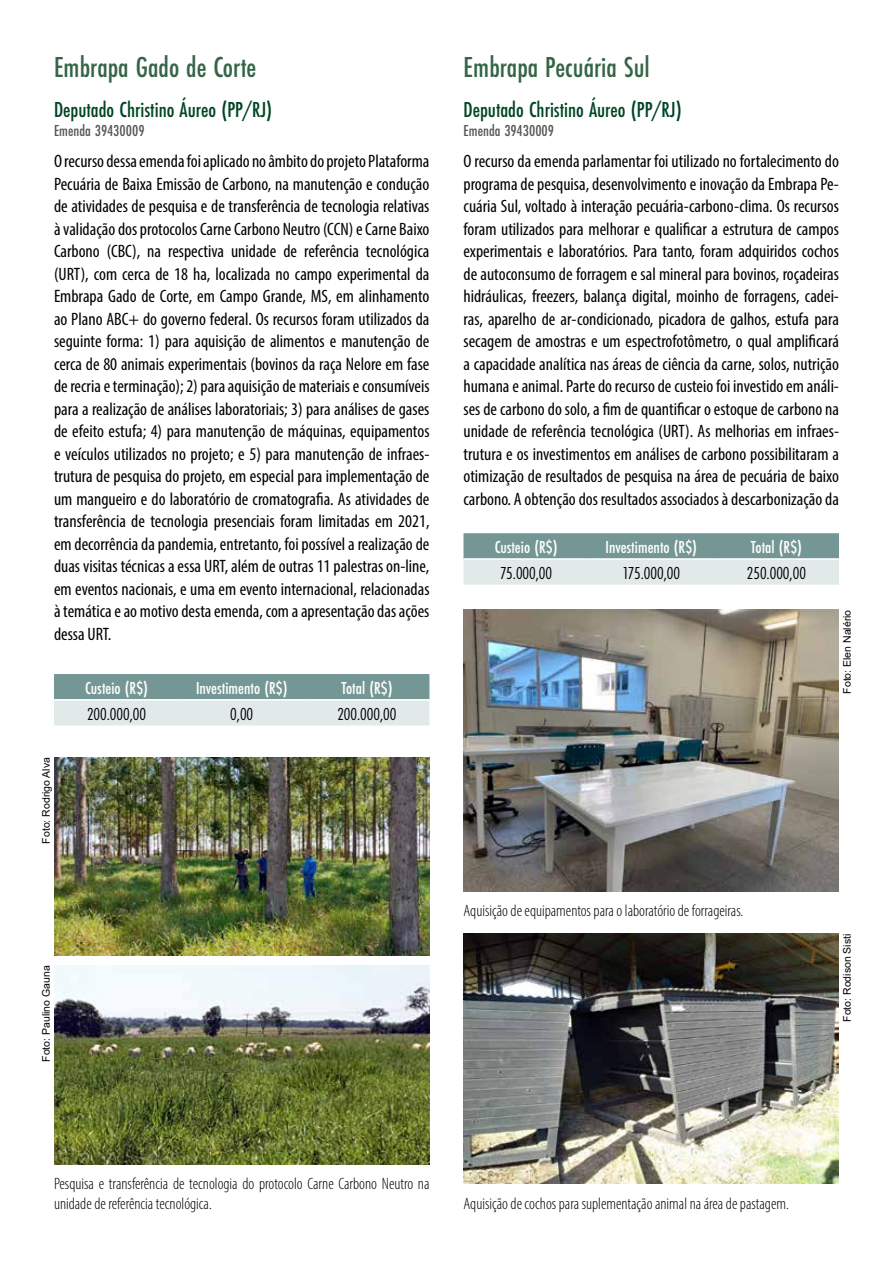
<style>
.page{position:relative;width:893px;height:1263px;background:#fff}
.page>*{position:absolute;margin:0;border:0;box-sizing:border-box;transform-origin:0 0}
.t1{font:500 30px "Futura PT Cond";color:#346545}
.t2{font:500 22.5px "Futura PT Cond";color:#004524}
.t3{font:condensed 18px/22.5px "Myriad Pro";color:#000;text-align:justify}
.t4{font:500 18px "Futura PT Cond";color:#fff}
.t5{font:18px "Futura PT Cond";color:#000}
.t6{font:300 condensed 16.5px/19.8px "Myriad Pro";color:#000}
.t7{font:500 16.5px "Futura PT Cond";color:#575756}
.t8{font:10.5px "Arial";color:#000}
</style>
<div class="page">
<svg style="left:54px;top:674px;width:375px;height:51px;background:#aac0bf"></svg>
<hr style="left:54px;top:699px;width:125px;height:1px;background:#fff">
<hr style="left:179px;top:699px;width:125px;height:1px;background:#fff">
<hr style="left:304px;top:699px;width:125px;height:1px;background:#fff">
<svg style="left:463px;top:533px;width:376px;height:52px;background:#abc0c0"></svg>
<hr style="left:463px;top:558px;width:126px;height:2px;background:#fff">
<hr style="left:589px;top:558px;width:125px;height:2px;background:#fff">
<hr style="left:714px;top:558px;width:125px;height:2px;background:#fff">
<img style="left:463px;top:610px;width:376px;height:281px">
<img style="left:463px;top:934px;width:376px;height:249px">
<img style="left:54px;top:757px;width:375px;height:199px">
<img style="left:54px;top:965px;width:375px;height:199px">
<h1 class="t1" style="left:54px;top:49px;width:204px">Embrapa Gado de Corte</h1>
<p class="t2" style="left:54px;top:96px;width:220px">Deputado Christino Áureo (PP/RJ)</p>
<p class="t7" style="left:54px;top:121px;width:92px">Emenda 39430009</p>
<p class="t3" style="left:54px;top:150px;width:377px">O recurso dessa emenda foi aplicado no âmbito do projeto Plataforma Pecuária de Baixa Emissão de Carbono, na manutenção e condução de atividades de pesquisa e de transferência de tecnologia relativas à validação dos protocolos Carne Carbono Neutro (CCN) e Carne Baixo Carbono (CBC), na respectiva unidade de referência tecnológica (URT), com cerca de 18 ha, localizada no campo experimental da Embrapa Gado de Corte, em Campo Grande, MS, em alinhamento ao Plano ABC+ do governo federal. Os recursos foram utilizados da seguinte forma: 1) para aquisição de alimentos e manutenção de cerca de 80 animais experimentais (bovinos da raça Nelore em fase de recria e terminação); 2) para aquisição de materiais e consumíveis para a realização de análises laboratoriais; 3) para análises de gases de efeito estufa; 4) para manutenção de máquinas, equipamentos e veículos utilizados no projeto; e 5) para manutenção de infraes&shy;trutura de pesquisa do projeto, em especial para implementação de um mangueiro e do laboratório de cromatografia. As atividades de transferência de tecnologia presenciais foram limitadas em 2021, em decorrência da pandemia, entretanto, foi possível a realização de duas visitas técnicas a essa URT, além de outras 11 palestras on-line, em eventos nacionais, e uma em evento internacional, relacionadas à temática e ao motivo desta emenda, com a apresentação das ações dessa URT.</p>
<p class="t8" style="left:39px;top:843px;width:88px;rotate:-90deg">Foto: Rodrigo Alva</p>
<p class="t4" style="left:85px;top:677px;width:64px">Custeio (R$)</p>
<p class="t4" style="left:196px;top:677px;width:93px">Investimento (R$)</p>
<p class="t4" style="left:341px;top:677px;width:53px">Total (R$)</p>
<p class="t5" style="left:87px;top:703px;width:61px">200.000,00</p>
<p class="t5" style="left:230px;top:703px;width:24px">0,00</p>
<p class="t5" style="left:337px;top:703px;width:61px">200.000,00</p>
<p class="t8" style="left:39px;top:1062px;width:98px;rotate:-90deg">Foto: Paulino Gauna</p>
<h1 class="t1" style="left:463px;top:49px;width:188px">Embrapa Pecuária Sul</h1>
<p class="t2" style="left:463px;top:96px;width:220px">Deputado Christino Áureo (PP/RJ)</p>
<p class="t7" style="left:463px;top:121px;width:92px">Emenda 39430009</p>
<p class="t3" style="left:463px;top:150px;width:377px">O recurso da emenda parlamentar foi utilizado no fortalecimento do programa de pesquisa, desenvolvimento e inovação da Embrapa Pe&shy;cuária Sul, voltado à interação pecuária-carbono-clima. Os recursos foram utilizados para melhorar e qualificar a estrutura de campos experimentais e laboratórios. Para tanto, foram adquiridos cochos de autoconsumo de forragem e sal mineral para bovinos, roçadeiras hidráulicas, freezers, balança digital, moinho de forragens, cadei&shy;ras, aparelho de ar-condicionado, picadora de galhos, estufa para secagem de amostras e um espectrofotômetro, o qual amplificará a capacidade analítica nas áreas de ciência da carne, solos, nutrição humana e animal. Parte do recurso de custeio foi investido em análi&shy;ses de carbono do solo, a fim de quantificar o estoque de carbono na unidade de referência tecnológica (URT). As melhorias em infraes&shy;trutura e os investimentos em análises de carbono possibilitaram a otimização de resultados de pesquisa na área de pecuária de baixo carbono. A obtenção dos resultados associados à descarbonização da</p>
<p class="t4" style="left:495px;top:536px;width:64px">Custeio (R$)</p>
<p class="t4" style="left:605px;top:536px;width:93px">Investimento (R$)</p>
<p class="t4" style="left:751px;top:536px;width:53px">Total (R$)</p>
<p class="t5" style="left:500px;top:562px;width:54px">75.000,00</p>
<p class="t5" style="left:622px;top:562px;width:59px">175.000,00</p>
<p class="t5" style="left:747px;top:562px;width:61px">250.000,00</p>
<p class="t8" style="left:840px;top:694px;width:86px;rotate:-90deg">Foto: Elen Nalério</p>
<p class="t6" style="left:463px;top:901px;width:281px">Aquisição de equipamentos para o laboratório de forrageiras.</p>
<p class="t8" style="left:840px;top:1022px;width:90px;rotate:-90deg">Foto: Rodison Sisti</p>
<p class="t6" style="left:54px;top:1174px;width:377px">Pesquisa e transferência de tecnologia do protocolo Carne Carbono Neutro na unidade de referência tecnológica.</p>
<p class="t6" style="left:463px;top:1193px;width:327px">Aquisição de cochos para suplementação animal na área de pastagem.</p>
</div>
